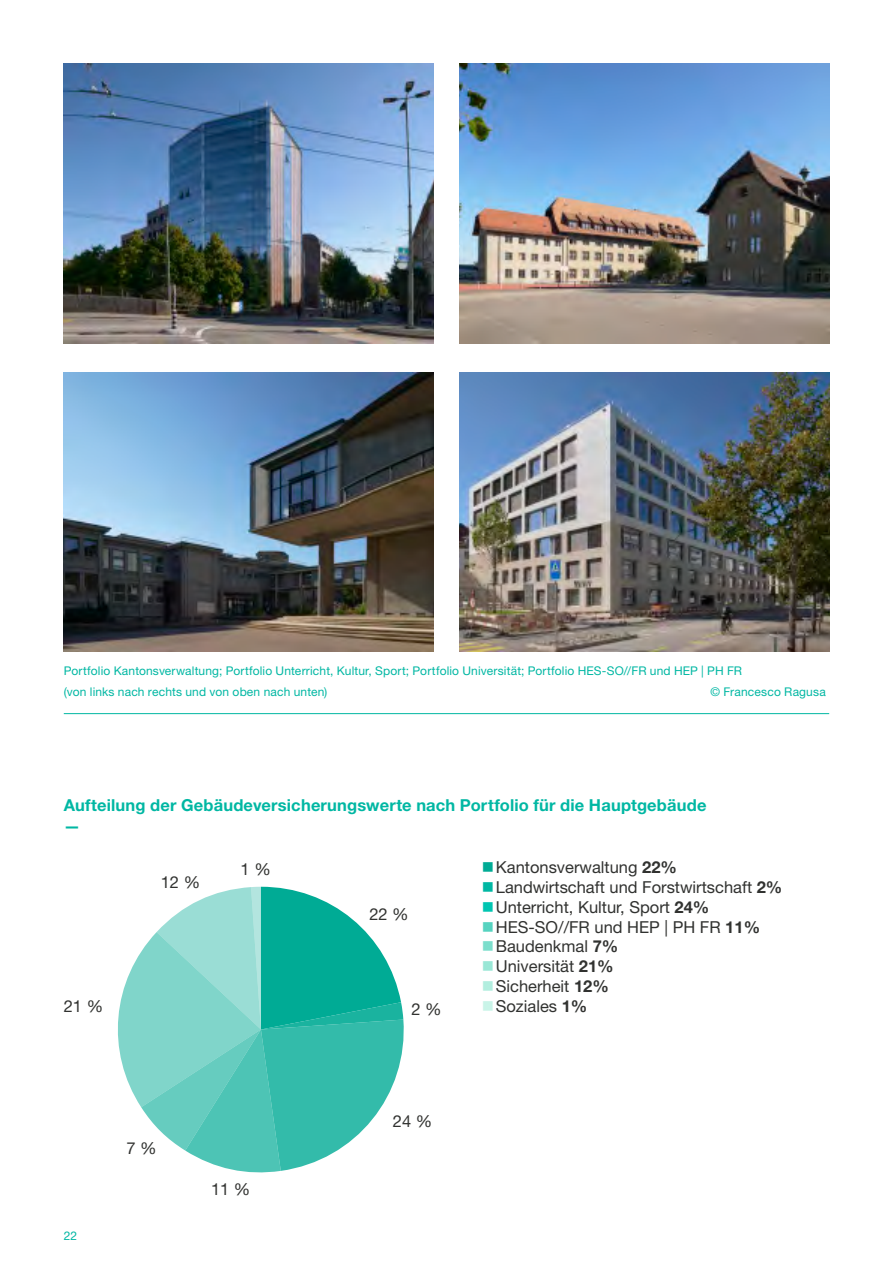
<style>
.page{position:relative;width:893px;height:1263px;background:#fff}
.page>*{position:absolute;margin:0;border:0;box-sizing:border-box;transform-origin:0 0}
.Contenu_tableaux{font:16.5px "Helvetica Neue LT Pro";color:#313230}
.Titre_tableaux{font:700 16.5px "Helvetica Neue LT Pro";letter-spacing:.01em;color:#00b7a3}
.Contenu{font:700 16.5px "Helvetica Neue LT Pro";color:#00b7a3}
.Légendes{font:12px/21px "Helvetica Neue LT Pro";letter-spacing:.015em;color:#00b7a3}
.s1{color:#00ab95}
.s2{font-weight:700}
.s3{color:#00b7a3}
.s4{color:#00c5b1}
.s5{color:#56d3c0}
.s6{color:#7cdecc}
.s7{color:#99e7d6}
.s8{color:#b2eedf}
.s9{color:#c9f4e8}
</style>
<div class="page">
<hr style="left:64px;top:713px;width:765px;height:1px;background:#00b7a3">
<img style="left:64px;top:64px;width:370px;height:279px">
<img style="left:459px;top:64px;width:370px;height:279px">
<img style="left:64px;top:372px;width:370px;height:280px">
<img style="left:459px;top:372px;width:370px;height:280px">
<svg style="left:118px;top:887px;width:286px;height:285px"></svg>
<p class="Légendes" style="left:64px;top:660px;width:680px">Portfolio Kantonsverwaltung; Portfolio Unterricht, Kultur, Sport; Portfolio Universität; Portfolio HES-SO//FR und HEP | PH FR (von links nach rechts und von oben nach unten)</p>
<p class="Légendes" style="left:710px;top:681px;width:117px">© Francesco Ragusa</p>
<p class="Titre_tableaux" style="left:64px;top:795px;width:644px">Aufteilung der Gebäudeversicherungswerte nach Portfolio für die Hauptgebäude</p>
<p class="Contenu" style="left:64px;top:816px;width:18px">—</p>
<p class="Contenu_tableaux" style="left:482px;top:857px;width:197px"><span class="s1">■</span>Kantonsverwaltung <span class="s2">22%</span></p>
<p class="Contenu_tableaux" style="left:482px;top:877px;width:302px"><span class="s3">■</span>Landwirtschaft und Forstwirtschaft <span class="s2">2%</span></p>
<p class="Contenu_tableaux" style="left:482px;top:897px;width:229px"><span class="s4">■</span>Unterricht, Kultur, Sport <span class="s2">24%</span></p>
<p class="Contenu_tableaux" style="left:482px;top:916px;width:280px"><span class="s5">■</span>HES-SO//FR und HEP | PH FR <span class="s2">11%</span></p>
<p class="Contenu_tableaux" style="left:482px;top:936px;width:138px"><span class="s6">■</span>Baudenkmal <span class="s2">7%</span></p>
<p class="Contenu_tableaux" style="left:482px;top:956px;width:133px"><span class="s7">■</span>Universität <span class="s2">21%</span></p>
<p class="Contenu_tableaux" style="left:482px;top:976px;width:129px"><span class="s8">■</span>Sicherheit <span class="s2">12%</span></p>
<p class="Contenu_tableaux" style="left:482px;top:996px;width:107px"><span class="s9">■</span>Soziales <span class="s2">1%</span></p>
<p class="Contenu_tableaux" style="left:241px;top:859px;width:32px">1 %</p>
<p class="Contenu_tableaux" style="left:161px;top:872px;width:41px">12 %</p>
<p class="Contenu_tableaux" style="left:369px;top:904px;width:41px">22 %</p>
<p class="Contenu_tableaux" style="left:64px;top:996px;width:41px">21 %</p>
<p class="Contenu_tableaux" style="left:411px;top:999px;width:32px">2 %</p>
<p class="Légendes" style="left:64px;top:1224px;width:15px">22</p>
<p class="Contenu_tableaux" style="left:126px;top:1138px;width:32px">7 %</p>
<p class="Contenu_tableaux" style="left:211px;top:1178px;width:41px">11 %</p>
<p class="Contenu_tableaux" style="left:393px;top:1111px;width:41px">24 %</p>
</div>
